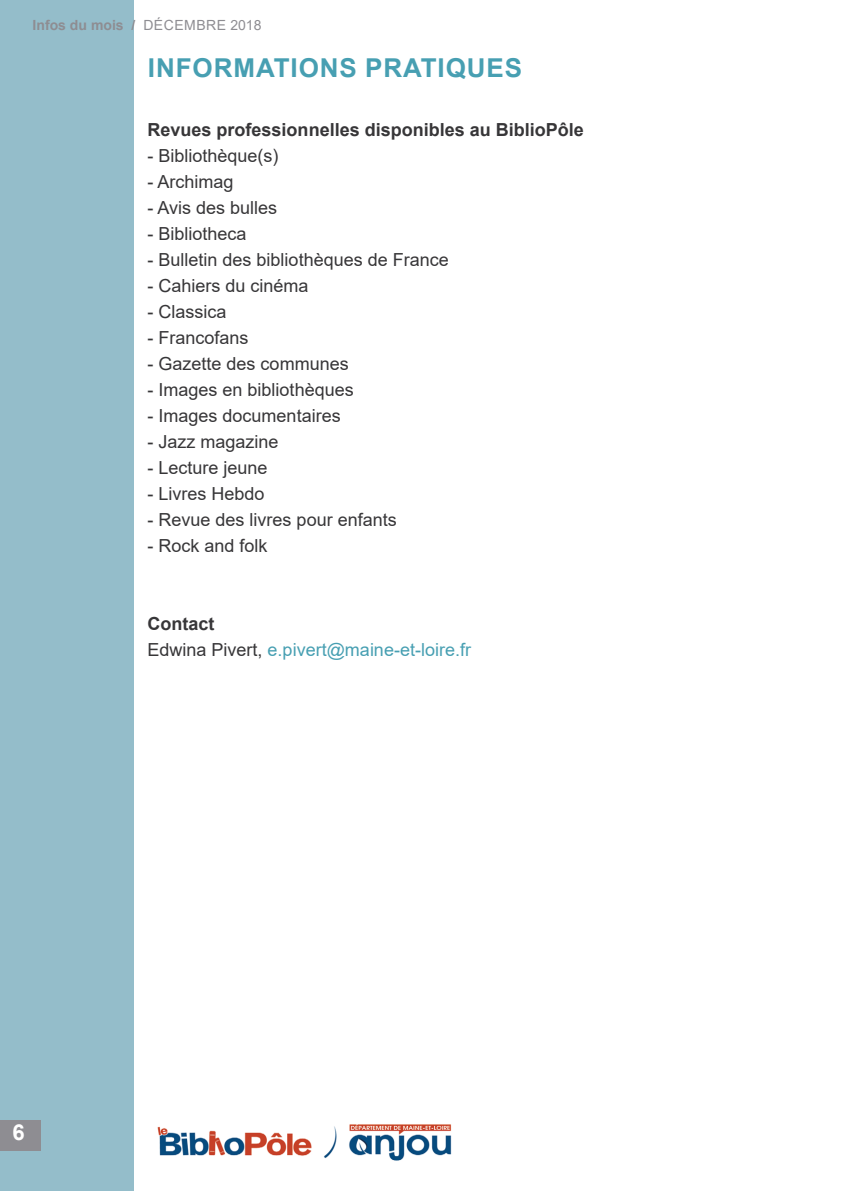
<style>
.page{position:relative;width:851px;height:1191px;background:#fff}
.page>*{position:absolute;margin:0;border:0;box-sizing:border-box;transform-origin:0 0}
.t1{font:700 26px "Arial";letter-spacing:.035em;color:#479fb2}
.t2{font:700 22px "Arial";color:#fff}
.t3{font:18px "Arial";color:#373638}
.t4{font:18px/26px "Arial";color:#479fb2}
.t5{font:700 18px "Arial";color:#373638}
.t6{font:700 14px "Arial";color:#8e8d92}
.s1{font-weight:400}
.s2{font-weight:700;color:#373638}
.s3{color:#373638}
</style>
<div class="page">
<div style="left:0;top:0;width:133px;height:1191px;background:#94bdca"></div>
<img style="left:157px;top:1124px;width:295px;height:37px">
<div style="left:0;top:1120px;width:41px;height:30px;background:#8e8d92"></div>
<p class="t6" style="left:33px;top:16px;width:230px">Infos du mois / <span class="s1">décembre 2018</span></p>
<h1 class="t1" style="left:148px;top:50px;width:376px">Informations pratiques</h1>
<p class="t5" style="left:147px;top:116px;width:438px">Revues professionnelles disponibles au BiblioPôle</p>
<p class="t3" style="left:147px;top:143px;width:133px">- Bibliothèque(s)</p>
<p class="t3" style="left:147px;top:169px;width:88px">- Archimag</p>
<p class="t3" style="left:147px;top:195px;width:131px">- Avis des bulles</p>
<p class="t3" style="left:147px;top:221px;width:101px">- Bibliotheca</p>
<p class="t3" style="left:147px;top:247px;width:303px">- Bulletin des bibliothèques de France</p>
<p class="t3" style="left:147px;top:273px;width:163px">- Cahiers du cinéma</p>
<p class="t3" style="left:147px;top:299px;width:81px">- Classica</p>
<p class="t3" style="left:147px;top:325px;width:103px">- Francofans</p>
<p class="t3" style="left:147px;top:351px;width:203px">- Gazette des communes</p>
<p class="t3" style="left:147px;top:377px;width:208px">- Images en bibliothèques</p>
<p class="t3" style="left:147px;top:403px;width:195px">- Images documentaires</p>
<p class="t3" style="left:147px;top:429px;width:133px">- Jazz magazine</p>
<p class="t3" style="left:147px;top:455px;width:122px">- Lecture jeune</p>
<p class="t3" style="left:147px;top:481px;width:119px">- Livres Hebdo</p>
<p class="t3" style="left:147px;top:507px;width:251px">- Revue des livres pour enfants</p>
<p class="t3" style="left:147px;top:533px;width:122px">- Rock and folk</p>
<p class="t4" style="left:147px;top:610px;width:325px"><span class="s2">Contact<br></span><span class="s3">Edwina Pivert,</span> e.pivert@maine-et-loire.fr</p>
<p class="t2" style="left:12px;top:1117px;width:14px">6</p>
</div>
